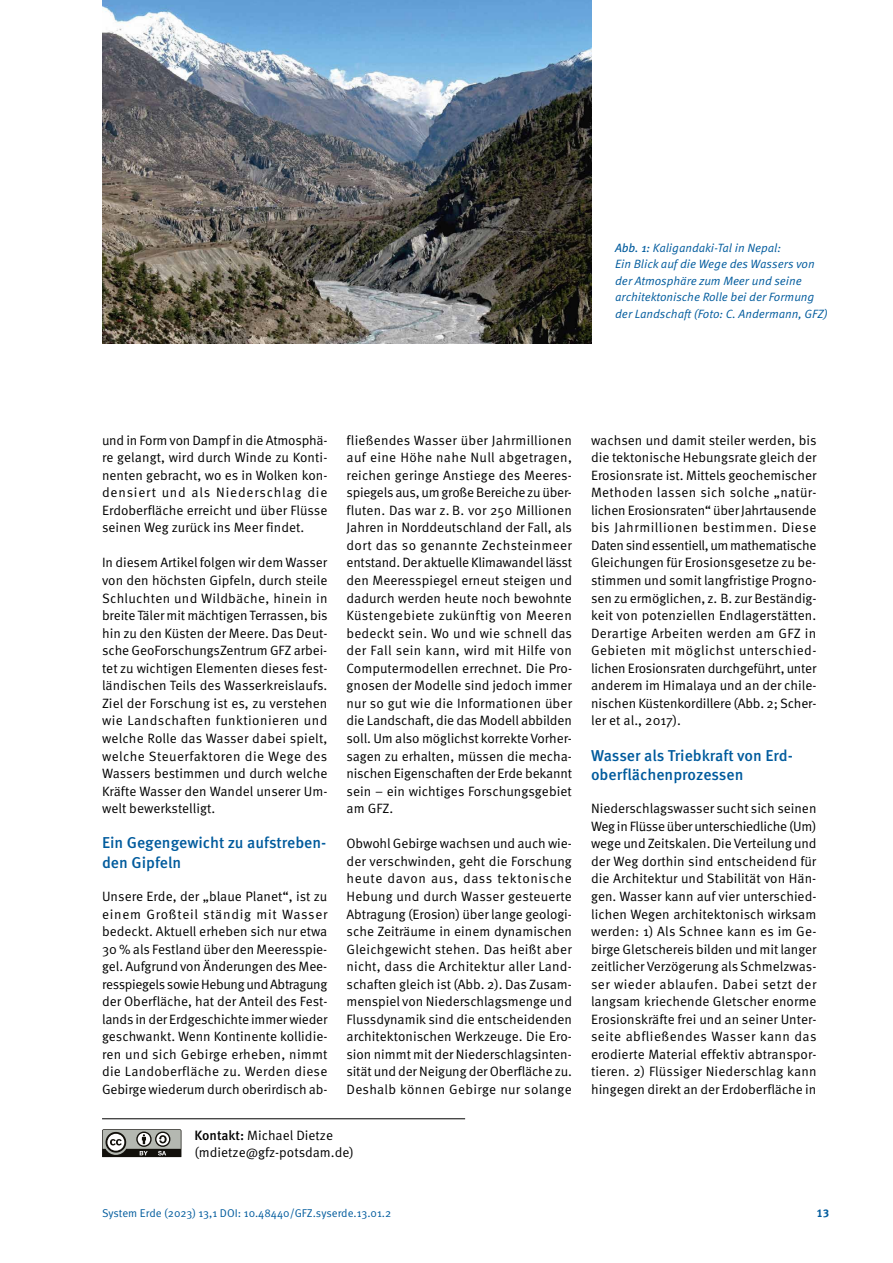
<style>
.page{position:relative;width:893px;height:1263px;background:#fff}
.page>*{position:absolute;margin:0;border:0;box-sizing:border-box;transform-origin:0 0}
.t1{font:500 15.75px/19.5px "Meta Pro";color:#005b9d}
.t2{font:13.5px/17.5px "Meta Pro Norm";color:#000;text-align:justify}
.t3{font:12px/16.5px "Meta Pro Norm Ita";letter-spacing:-.005em;color:#005b9d}
.t4{font:11.25px "Meta Pro Norm";color:#005b9d}
.t5{font:700 11.25px "Meta Correspondence Pro";color:#005b9d}
.s1{font-family:"Meta Pro";font-style:italic}
.s2{font-family:"Meta Pro";font-weight:500}
</style>
<div class="page">
<img style="left:102px;top:0;width:489px;height:343px">
<hr style="left:102px;top:1118px;width:363px;height:1px;background:#000">
<svg style="left:102px;top:1129px;width:80px;height:29px;background:#82837e"></svg>
<p class="t3" style="left:615px;top:238px;width:214px"><span class="s1">Abb. 1:</span> Kaligandaki-Tal in Nepal:<br>Ein Blick auf die Wege des Wassers von der Atmosphäre zum Meer und seine architektonische Rolle bei der Formung der Landschaft (Foto: C. Andermann, GFZ)</p>
<p class="t2" style="left:102px;top:430px;width:227px">und in Form von Dampf in die Atmosphä&shy;re gelangt, wird durch Winde zu Konti&shy;nenten gebracht, wo es in Wolken kon&shy;densiert und als Niederschlag die Erdoberfläche erreicht und über Flüsse seinen Weg zurück ins Meer findet.</p>
<p class="t2" style="left:102px;top:553px;width:227px">In diesem Artikel folgen wir dem Wasser von den höchsten Gipfeln, durch steile Schluchten und Wildbäche, hinein in breite Täler mit mächtigen Terrassen, bis hin zu den Küsten der Meere. Das Deut&shy;sche GeoForschungsZentrum GFZ arbei&shy;tet zu wichtigen Elementen dieses fest&shy;ländischen Teils des Wasserkreislaufs.<br>Ziel der Forschung ist es, zu verstehen wie Landschaften funktionieren und welche Rolle das Wasser dabei spielt, welche Steuerfaktoren die Wege des Wassers bestimmen und durch welche Kräfte Wasser den Wandel unserer Um&shy;welt bewerkstelligt.</p>
<p class="t1" style="left:102px;top:832px;width:226px">Ein Gegengewicht zu aufstreben&shy;den Gipfeln</p>
<p class="t2" style="left:102px;top:887px;width:227px">Unsere Erde, der „blaue Planet“, ist zu einem Großteil ständig mit Wasser bedeckt. Aktuell erheben sich nur etwa 30 % als Festland über den Meeresspie&shy;gel. Aufgrund von Änderungen des Mee&shy;resspiegels sowie Hebung und Abtragung der Oberfläche, hat der Anteil des Fest&shy;lands in der Erdgeschichte immer wieder geschwankt. Wenn Kontinente kollidie&shy;ren und sich Gebirge erheben, nimmt die Landoberfläche zu. Werden diese Gebirge wiederum durch oberirdisch ab-</p>
<p class="t2" style="left:347px;top:430px;width:227px">fließendes Wasser über Jahrmillionen auf eine Höhe nahe Null abgetragen, reichen geringe Anstiege des Meeres&shy;spiegels aus, um große Bereiche zu über&shy;fluten. Das war z. B. vor 250 Millionen Jahren in Norddeutschland der Fall, als dort das so genannte Zechsteinmeer entstand. Der aktuelle Klimawandel lässt den Meeresspiegel erneut steigen und dadurch werden heute noch bewohnte Küstengebiete zukünftig von Meeren bedeckt sein. Wo und wie schnell das der Fall sein kann, wird mit Hilfe von Computermodellen errechnet. Die Pro&shy;gnosen der Modelle sind jedoch immer nur so gut wie die Informationen über die Landschaft, die das Modell abbilden soll. Um also möglichst korrekte Vorher&shy;sagen zu erhalten, müssen die mecha&shy;nischen Eigenschaften der Erde bekannt sein – ein wichtiges Forschungsgebiet am GFZ.</p>
<p class="t2" style="left:347px;top:834px;width:227px">Obwohl Gebirge wachsen und auch wie&shy;der verschwinden, geht die Forschung heute davon aus, dass tektonische Hebung und durch Wasser gesteuerte Abtragung (Erosion) über lange geologi&shy;sche Zeiträume in einem dynamischen Gleichgewicht stehen. Das heißt aber nicht, dass die Architektur aller Land&shy;schaften gleich ist (Abb. 2). Das Zusam&shy;menspiel von Niederschlagsmenge und Flussdynamik sind die entscheidenden architektonischen Werkzeuge. Die Ero&shy;sion nimmt mit der Niederschlagsinten&shy;sität und der Neigung der Oberfläche zu.<br>Deshalb können Gebirge nur solange</p>
<p class="t2" style="left:195px;top:1125px;width:161px"><span class="s2">Kontakt:</span> Michael Dietze (mdietze@gfz-potsdam.de)</p>
<p class="t2" style="left:591px;top:430px;width:227px;text-align:left">wachsen und damit steiler werden, bis die tektonische Hebungsrate gleich der Erosionsrate ist. Mittels geochemischer Methoden lassen sich solche „natür&shy;lichen Erosionsraten“ über Jahrtausende bis Jahrmillionen bestimmen. Diese Daten sind essentiell, um mathematische Gleichungen für Erosionsgesetze zu be&shy;stimmen und somit langfristige Progno&shy;sen zu ermöglichen, z. B. zur Beständig&shy;keit von potenziellen Endlagerstätten.<br>Derartige Arbeiten werden am GFZ in Gebieten mit möglichst unterschied&shy;lichen Erosionsraten durchgeführt, unter anderem im Himalaya und an der chile&shy;nischen Küstenkordillere (Abb. 2; Scher&shy;ler et al., 2017).</p>
<p class="t1" style="left:591px;top:744px;width:203px">Wasser als Triebkraft von Erd&shy;oberflächenprozessen</p>
<p class="t2" style="left:591px;top:799px;width:227px">Niederschlagswasser sucht sich seinen Weg in Flüsse über unterschiedliche (Um) wege und Zeitskalen. Die Verteilung und der Weg dorthin sind entscheidend für die Architektur und Stabilität von Hän&shy;gen. Wasser kann auf vier unterschied&shy;lichen Wegen architektonisch wirksam werden: 1) Als Schnee kann es im Ge&shy;birge Gletschereis bilden und mit langer zeitlicher Verzögerung als Schmelzwas&shy;ser wieder ablaufen. Dabei setzt der langsam kriechende Gletscher enorme Erosionskräfte frei und an seiner Unter&shy;seite abfließendes Wasser kann das erodierte Material effektiv abtranspor&shy;tieren. 2) Flüssiger Niederschlag kann hingegen direkt an der Erdoberfläche in</p>
<p class="t4" style="left:102px;top:1204px;width:291px">System Erde (2023) 13,1 DOI: 10.48440/GFZ.syserde.13.01.2</p>
<p class="t5" style="left:816px;top:1204px;width:15px">13</p>
</div>
